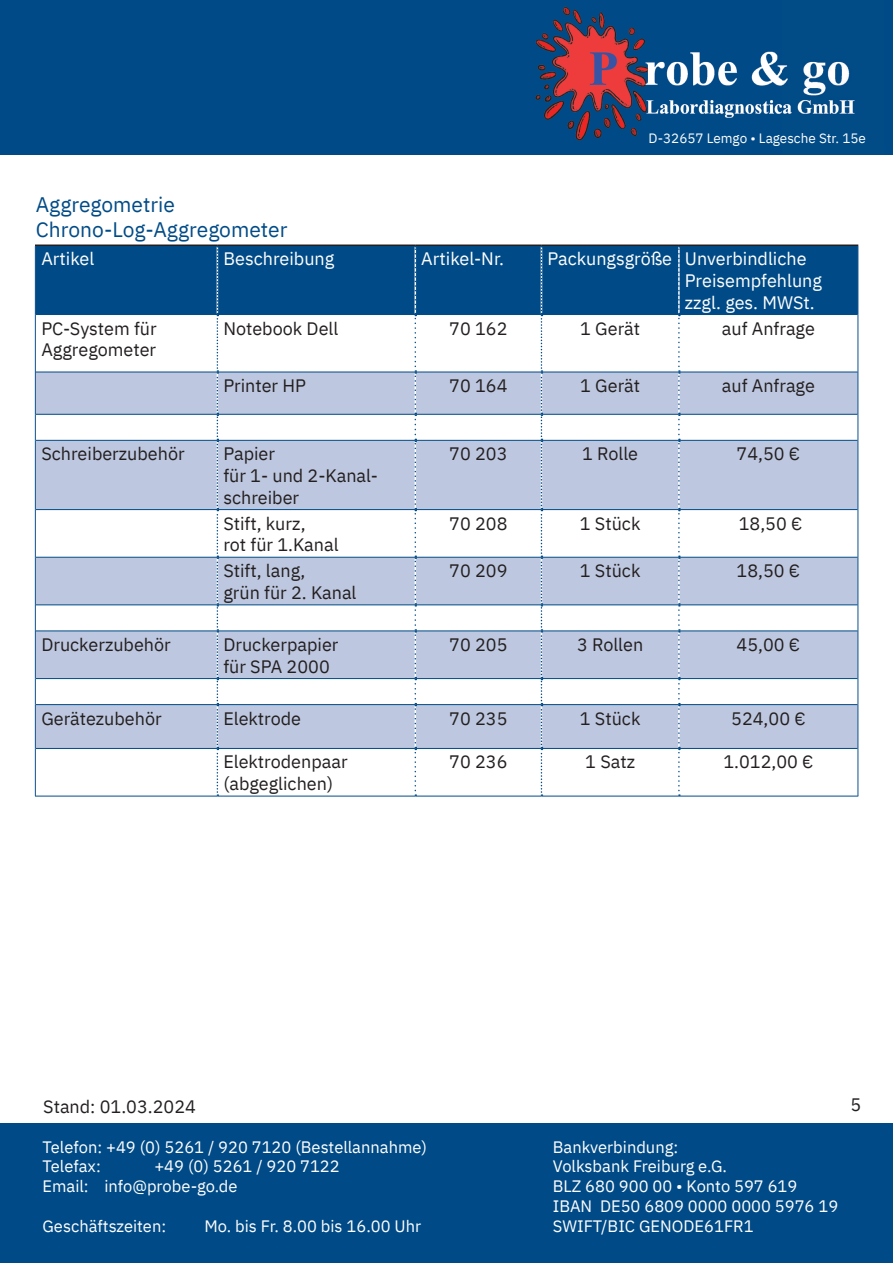
<style>
.page{position:relative;width:893px;height:1263px;background:#fff}
.page>*{position:absolute;margin:0;border:0;box-sizing:border-box;transform-origin:0 0}
.t1{font:21px/25.2px "IBM Plex Sans";color:#004b87}
.t2{font:18px/21.6px "IBM Plex Sans";color:#231f20}
.t3{font:18px/21.6px "IBM Plex Sans";color:#fff}
.t4{font:16.5px/19.8px "IBM Plex Sans";color:#fff}
.t5{font:13.5px "IBM Plex Sans";color:#fff}
</style>
<div class="page">
<div style="left:0;top:1124px;width:893px;height:139px;background:#004b87"></div>
<div style="left:0;top:0;width:893px;height:154px;background:#004b87"></div>
<img style="left:531px;top:6px;width:352px;height:149px">
<div style="left:36px;top:246px;width:822px;height:68px;background:#004b87"></div>
<svg style="left:36px;top:373px;width:822px;height:375px;fill:#bdc7df"></svg>
<hr style="left:35px;top:244px;width:182px;height:2px;background:#231f20">
<hr style="left:217px;top:244px;width:198px;height:2px;background:#231f20">
<hr style="left:415px;top:244px;width:126px;height:2px;background:#231f20">
<hr style="left:541px;top:244px;width:138px;height:2px;background:#231f20">
<hr style="left:679px;top:244px;width:179px;height:2px;background:#231f20">
<hr style="left:35px;top:246px;width:1px;height:68px;background:#0d508c">
<hr style="left:858px;top:246px;width:1px;height:68px;background:#0d508c">
<hr style="left:35px;top:314px;width:1px;height:58px;background:#0d508c">
<hr style="left:858px;top:314px;width:1px;height:58px;background:#0d508c">
<hr style="left:35px;top:372px;width:1px;height:42px;background:#0d508c">
<hr style="left:858px;top:372px;width:1px;height:42px;background:#0d508c">
<svg style="left:35px;top:414px;width:1px;height:26px"></svg>
<svg style="left:858px;top:414px;width:1px;height:26px"></svg>
<hr style="left:35px;top:440px;width:1px;height:70px;background:#0d508c">
<hr style="left:858px;top:440px;width:1px;height:70px;background:#0d508c">
<hr style="left:35px;top:510px;width:1px;height:47px;background:#0d508c">
<hr style="left:858px;top:510px;width:1px;height:47px;background:#0d508c">
<hr style="left:35px;top:557px;width:1px;height:48px;background:#0d508c">
<hr style="left:858px;top:557px;width:1px;height:48px;background:#0d508c">
<svg style="left:35px;top:605px;width:1px;height:26px"></svg>
<svg style="left:858px;top:605px;width:1px;height:26px"></svg>
<hr style="left:35px;top:631px;width:1px;height:47px;background:#0d508c">
<hr style="left:858px;top:631px;width:1px;height:47px;background:#0d508c">
<svg style="left:35px;top:678px;width:1px;height:27px"></svg>
<svg style="left:858px;top:678px;width:1px;height:27px"></svg>
<hr style="left:35px;top:705px;width:1px;height:43px;background:#0d508c">
<hr style="left:858px;top:705px;width:1px;height:43px;background:#0d508c">
<hr style="left:35px;top:748px;width:1px;height:48px;background:#0d508c">
<hr style="left:858px;top:748px;width:1px;height:48px;background:#0d508c">
<svg style="left:217px;top:246px;width:1px;height:550px"></svg>
<svg style="left:541px;top:246px;width:1px;height:550px"></svg>
<svg style="left:415px;top:246px;width:1px;height:550px"></svg>
<svg style="left:678px;top:246px;width:2px;height:550px"></svg>
<hr style="left:36px;top:314px;width:181px;height:1px;background:#004b87">
<hr style="left:217px;top:314px;width:198px;height:1px;background:#004b87">
<hr style="left:415px;top:314px;width:126px;height:1px;background:#004b87">
<hr style="left:541px;top:314px;width:138px;height:1px;background:#004b87">
<hr style="left:679px;top:314px;width:179px;height:1px;background:#004b87">
<hr style="left:36px;top:372px;width:181px;height:1px;background:#004b87">
<hr style="left:217px;top:372px;width:198px;height:1px;background:#004b87">
<hr style="left:415px;top:372px;width:126px;height:1px;background:#004b87">
<hr style="left:541px;top:372px;width:138px;height:1px;background:#004b87">
<hr style="left:679px;top:372px;width:179px;height:1px;background:#004b87">
<hr style="left:36px;top:414px;width:181px;height:1px;background:#004b87">
<hr style="left:217px;top:414px;width:198px;height:1px;background:#004b87">
<hr style="left:415px;top:414px;width:126px;height:1px;background:#004b87">
<hr style="left:541px;top:414px;width:138px;height:1px;background:#004b87">
<hr style="left:679px;top:414px;width:179px;height:1px;background:#004b87">
<hr style="left:36px;top:440px;width:181px;height:1px;background:#004b87">
<hr style="left:217px;top:440px;width:198px;height:1px;background:#004b87">
<hr style="left:415px;top:440px;width:126px;height:1px;background:#004b87">
<hr style="left:541px;top:440px;width:138px;height:1px;background:#004b87">
<hr style="left:679px;top:440px;width:179px;height:1px;background:#004b87">
<hr style="left:36px;top:509px;width:181px;height:1px;background:#004b87">
<hr style="left:217px;top:509px;width:198px;height:1px;background:#004b87">
<hr style="left:415px;top:509px;width:126px;height:1px;background:#004b87">
<hr style="left:541px;top:509px;width:138px;height:1px;background:#004b87">
<hr style="left:679px;top:509px;width:179px;height:1px;background:#004b87">
<hr style="left:36px;top:557px;width:181px;height:1px;background:#004b87">
<hr style="left:217px;top:557px;width:198px;height:1px;background:#004b87">
<hr style="left:415px;top:557px;width:126px;height:1px;background:#004b87">
<hr style="left:541px;top:557px;width:138px;height:1px;background:#004b87">
<hr style="left:679px;top:557px;width:179px;height:1px;background:#004b87">
<hr style="left:36px;top:605px;width:181px;height:1px;background:#004b87">
<hr style="left:217px;top:605px;width:198px;height:1px;background:#004b87">
<hr style="left:415px;top:605px;width:126px;height:1px;background:#004b87">
<hr style="left:541px;top:605px;width:138px;height:1px;background:#004b87">
<hr style="left:679px;top:605px;width:179px;height:1px;background:#004b87">
<hr style="left:36px;top:631px;width:181px;height:1px;background:#004b87">
<hr style="left:217px;top:631px;width:198px;height:1px;background:#004b87">
<hr style="left:415px;top:631px;width:126px;height:1px;background:#004b87">
<hr style="left:541px;top:631px;width:138px;height:1px;background:#004b87">
<hr style="left:679px;top:631px;width:179px;height:1px;background:#004b87">
<hr style="left:36px;top:678px;width:181px;height:1px;background:#004b87">
<hr style="left:217px;top:678px;width:198px;height:1px;background:#004b87">
<hr style="left:415px;top:678px;width:126px;height:1px;background:#004b87">
<hr style="left:541px;top:678px;width:138px;height:1px;background:#004b87">
<hr style="left:679px;top:678px;width:179px;height:1px;background:#004b87">
<hr style="left:36px;top:704px;width:181px;height:1px;background:#004b87">
<hr style="left:217px;top:704px;width:198px;height:1px;background:#004b87">
<hr style="left:415px;top:704px;width:126px;height:1px;background:#004b87">
<hr style="left:541px;top:704px;width:138px;height:1px;background:#004b87">
<hr style="left:679px;top:704px;width:179px;height:1px;background:#004b87">
<hr style="left:36px;top:748px;width:181px;height:1px;background:#004b87">
<hr style="left:217px;top:748px;width:198px;height:1px;background:#004b87">
<hr style="left:415px;top:748px;width:126px;height:1px;background:#004b87">
<hr style="left:541px;top:748px;width:138px;height:1px;background:#004b87">
<hr style="left:679px;top:748px;width:179px;height:1px;background:#004b87">
<hr style="left:35px;top:796px;width:182px;height:1px;background:#004b87">
<hr style="left:217px;top:796px;width:198px;height:1px;background:#004b87">
<hr style="left:415px;top:796px;width:126px;height:1px;background:#004b87">
<hr style="left:541px;top:796px;width:138px;height:1px;background:#004b87">
<hr style="left:679px;top:796px;width:179px;height:1px;background:#004b87">
<p class="t1" style="left:36px;top:190px;width:253px">Aggregometrie<br>Chrono-Log-Aggregometer</p>
<p class="t5" style="left:648px;top:128px;width:219px">D-32657 Lemgo • Lagesche Str. 15e</p>
<p class="t3" style="left:41px;top:247px;width:54px">Artikel</p>
<p class="t3" style="left:223px;top:247px;width:112px">Beschreibung</p>
<p class="t3" style="left:421px;top:247px;width:84px">Artikel-Nr.</p>
<p class="t3" style="left:685px;top:247px;width:139px;text-indent:-137px">Packungsgröße Unverbindliche<br>Preisempfehlung zzgl. ges. MWSt.</p>
<p class="t2" style="left:41px;top:316px;width:117px">PC-System für<br>Aggregometer</p>
<p class="t2" style="left:223px;top:316px;width:116px">Notebook Dell</p>
<p class="t2" style="left:449px;top:316px;width:60px">70 162</p>
<p class="t2" style="left:580px;top:316px;width:61px">1 Gerät</p>
<p class="t2" style="left:722px;top:316px;width:94px">auf Anfrage</p>
<p class="t2" style="left:223px;top:373px;width:84px">Printer HP</p>
<p class="t2" style="left:449px;top:373px;width:60px">70 164</p>
<p class="t2" style="left:580px;top:373px;width:61px">1 Gerät</p>
<p class="t2" style="left:722px;top:373px;width:94px">auf Anfrage</p>
<p class="t2" style="left:41px;top:442px;width:145px">Schreiberzubehör</p>
<p class="t2" style="left:223px;top:442px;width:156px">Papier<br>für 1- und 2-Kanal&shy;schreiber</p>
<p class="t2" style="left:449px;top:442px;width:60px">70 203</p>
<p class="t2" style="left:582px;top:442px;width:57px">1 Rolle</p>
<p class="t2" style="left:737px;top:442px;width:65px">74,50 €</p>
<p class="t2" style="left:223px;top:511px;width:117px">Stift, kurz,<br>rot für 1.Kanal</p>
<p class="t2" style="left:449px;top:511px;width:60px">70 208</p>
<p class="t2" style="left:580px;top:511px;width:62px">1 Stück</p>
<p class="t2" style="left:739px;top:511px;width:65px">18,50 €</p>
<p class="t2" style="left:223px;top:559px;width:135px">Stift, lang,<br>grün für 2. Kanal</p>
<p class="t2" style="left:449px;top:559px;width:60px">70 209</p>
<p class="t2" style="left:580px;top:559px;width:62px">1 Stück</p>
<p class="t2" style="left:737px;top:559px;width:65px">18,50 €</p>
<p class="t2" style="left:41px;top:632px;width:131px">Druckerzubehör</p>
<p class="t2" style="left:223px;top:632px;width:117px">Druckerpapier für SPA 2000</p>
<p class="t2" style="left:449px;top:632px;width:60px">70 205</p>
<p class="t2" style="left:577px;top:632px;width:68px">3 Rollen</p>
<p class="t2" style="left:737px;top:632px;width:65px">45,00 €</p>
<p class="t2" style="left:41px;top:706px;width:122px">Gerätezubehör</p>
<p class="t2" style="left:223px;top:706px;width:79px">Elektrode</p>
<p class="t2" style="left:449px;top:706px;width:60px">70 235</p>
<p class="t2" style="left:580px;top:706px;width:62px">1 Stück</p>
<p class="t2" style="left:731px;top:706px;width:76px">524,00 €</p>
<p class="t2" style="left:223px;top:750px;width:126px">Elektrodenpaar (abgeglichen)</p>
<p class="t2" style="left:449px;top:750px;width:60px">70 236</p>
<p class="t2" style="left:585px;top:750px;width:51px">1 Satz</p>
<p class="t2" style="left:723px;top:750px;width:92px">1.012,00 €</p>
<p class="t2" style="left:43px;top:1095px;width:154px">Stand: 01.03.2024</p>
<p class="t2" style="left:850px;top:1092px;width:12px">5</p>
<p class="t4" style="left:43px;top:1135px;width:386px">Telefon: +49 (0) 5261 / 920 7120 (Bestellannahme)<br>Telefax:</p>
<p class="t4" style="left:43px;top:1155px;width:299px;text-indent:112px">+49 (0) 5261 / 920 7122<br>Email: info@probe-go.de</p>
<p class="t4" style="left:43px;top:1214px;width:125px">Geschäftszeiten:</p>
<p class="t4" style="left:205px;top:1214px;width:218px">Mo. bis Fr. 8.00 bis 16.00 Uhr</p>
<p class="t4" style="left:553px;top:1135px;width:287px">Bankverbindung:<br>Volksbank Freiburg e.G.<br>BLZ 680 900 00 • Konto 597 619<br>IBAN DE50 6809 0000 0000 5976 19<br>SWIFT/BIC GENODE61FR1</p>
</div>
